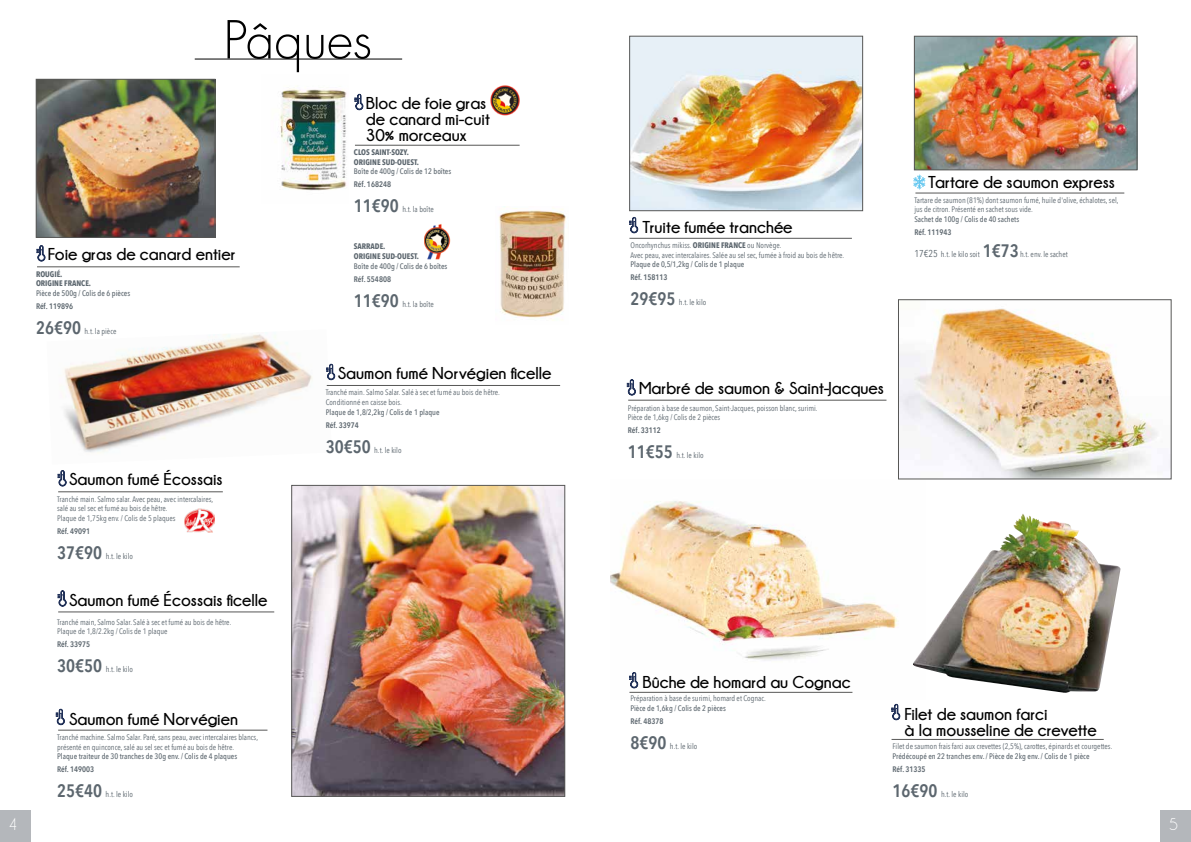
<style>
.page{position:relative;width:1191px;height:842px;background:#fff}
.page>*{position:absolute;margin:0;border:0;box-sizing:border-box;transform-origin:0 0}
.t1{font:300 50.9px "Futura Com";color:#000}
.t2{font:600 18px "Avenir Next Condensed";color:#5c666e}
.t3{font:700 17.1px/16px "Champagne&Limousines";color:#000}
.t4{font:17.1px "Champagne&Limousines";color:#fff}
.t5{font:8px/9.6px "Avenir Next Condensed";color:#5c666e}
.t6{font:500 8px "Avenir Next Condensed";color:#5c666e}
.t7{font:600 8px "Avenir Next Condensed";color:#5c666e}
.t8{font:700 8px/9.6px "Avenir Next Condensed";color:#5c666e}
.s1{font-weight:700}
.s2{font-size:10px}
</style>
<div class="page">
<div style="left:0;top:810px;width:30px;height:32px;background:#b4b7bb"></div>
<div style="left:1160px;top:810px;width:31px;height:32px;background:#b4b7bb"></div>
<img style="left:610px;top:479px;width:315px;height:214px">
<img style="left:916px;top:38px;width:219px;height:130px">
<div style="left:914px;top:36px;width:223px;height:134px;border:1px solid #575756"></div>
<img style="left:913px;top:513px;width:207px;height:180px">
<hr style="left:195px;top:59px;width:207px;height:1px;background:#000">
<hr style="left:37px;top:267px;width:203px;height:1px;background:#575756">
<svg style="left:37px;top:246px;width:8px;height:15px"></svg>
<img style="left:64px;top:332px;width:268px;height:122px">
<hr style="left:327px;top:385px;width:233px;height:1px;background:#575756">
<svg style="left:326px;top:364px;width:9px;height:16px"></svg>
<img style="left:38px;top:81px;width:175px;height:155px">
<div style="left:36px;top:79px;width:179px;height:159px;border:1px solid #575756"></div>
<hr style="left:355px;top:145px;width:164px;height:1px;background:#575756">
<svg style="left:355px;top:94px;width:8px;height:16px"></svg>
<img style="left:280px;top:86px;width:67px;height:105px">
<img style="left:499px;top:208px;width:67px;height:113px">
<img style="left:490px;top:85px;width:29px;height:31px">
<img style="left:424px;top:224px;width:27px;height:36px">
<img style="left:631px;top:38px;width:230px;height:171px">
<div style="left:629px;top:36px;width:234px;height:175px;border:1px solid #575756"></div>
<svg style="left:629px;top:217px;width:9px;height:16px"></svg>
<hr style="left:629px;top:238px;width:223px;height:1px;background:#575756">
<img style="left:293px;top:487px;width:270px;height:307px">
<div style="left:291px;top:485px;width:274px;height:311px;border:1px solid #575756"></div>
<svg style="left:56px;top:709px;width:9px;height:16px"></svg>
<hr style="left:58px;top:730px;width:209px;height:1px;background:#575756">
<hr style="left:58px;top:492px;width:165px;height:1px;background:#575756">
<svg style="left:58px;top:471px;width:8px;height:15px"></svg>
<hr style="left:58px;top:612px;width:216px;height:1px;background:#575756">
<svg style="left:58px;top:591px;width:8px;height:15px"></svg>
<img style="left:184px;top:508px;width:31px;height:24px">
<svg style="left:891px;top:704px;width:9px;height:16px"></svg>
<svg style="left:629px;top:672px;width:9px;height:16px"></svg>
<hr style="left:891px;top:739px;width:212px;height:1px;background:#575756">
<hr style="left:629px;top:692px;width:223px;height:1px;background:#575756">
<hr style="left:915px;top:193px;width:209px;height:1px;background:#575756">
<svg style="left:913px;top:175px;width:12px;height:15px"></svg>
<img style="left:900px;top:308px;width:258px;height:169px">
<hr style="left:628px;top:400px;width:258px;height:1px;background:#575756">
<svg style="left:627px;top:379px;width:8px;height:16px"></svg>
<h1 class="t1" style="left:223px;top:7px;width:150px">Pâques</h1>
<h3 class="t3" style="left:48px;top:246px;width:189px">Foie gras de canard entier</h3>
<p class="t8" style="left:36px;top:269px;width:57px">ROUGIÉ.<br>ORIGINE FRANCE.</p>
<p class="t6" style="left:36px;top:288px;width:96px">Pièce de 500g / Colis de 6 pièces</p>
<p class="t7" style="left:36px;top:299px;width:39px">Réf. 119896</p>
<h2 class="t2" style="left:36px;top:312px;width:46px">26€90</h2>
<p class="t5" style="left:85px;top:326px;width:33px">h.t. la pièce</p>
<h3 class="t3" style="left:69px;top:471px;width:155px">Saumon fumé Écossais</h3>
<p class="t5" style="left:57px;top:494px;width:158px">Tranché main. Salmo salar. Avec peau, avec intercalaires, salé au sel sec et fumé au bois de hêtre.<br>Plaque de 1,75kg env. / Colis de 5 plaques</p>
<p class="t7" style="left:57px;top:524px;width:35px">Réf. 49091</p>
<h2 class="t2" style="left:57px;top:537px;width:46px">37€90</h2>
<p class="t5" style="left:106px;top:551px;width:29px">h.t. le kilo</p>
<h3 class="t3" style="left:69px;top:591px;width:200px">Saumon fumé Écossais ficelle</h3>
<p class="t5" style="left:57px;top:617px;width:176px">Tranché main, Salmo Salar. Salé à sec et fumé au bois de hêtre.<br>Plaque de 1,8/2.2kg / Colis de 1 plaque</p>
<p class="t7" style="left:57px;top:637px;width:35px">Réf. 33975</p>
<h2 class="t2" style="left:57px;top:650px;width:46px">30€50</h2>
<p class="t5" style="left:106px;top:664px;width:29px">h.t. le kilo</p>
<h3 class="t3" style="left:69px;top:710px;width:170px">Saumon fumé Norvégien</h3>
<p class="t5" style="left:57px;top:732px;width:202px">Tranché machine. Salmo Salar. Paré, sans peau, avec intercalaires blancs, présenté en quinconce, salé au sel sec et fumé au bois de hêtre.</p>
<p class="t6" style="left:57px;top:751px;width:182px">Plaque traiteur de 30 tranches de 30g env. / Colis de 4 plaques</p>
<p class="t7" style="left:57px;top:762px;width:39px">Réf. 149003</p>
<h2 class="t2" style="left:57px;top:775px;width:46px">25€40</h2>
<p class="t5" style="left:106px;top:789px;width:29px">h.t. le kilo</p>
<h3 class="t3" style="left:366px;top:95px;width:126px">Bloc de foie gras de canard mi-cuit<br>30% morceaux</h3>
<p class="t8" style="left:354px;top:147px;width:67px">CLOS SAINT-SOZY.<br>ORIGINE SUD-OUEST.</p>
<p class="t6" style="left:354px;top:167px;width:99px">Boîte de 400g / Colis de 12 boîtes</p>
<p class="t7" style="left:354px;top:178px;width:39px">Réf. 168248</p>
<h2 class="t2" style="left:354px;top:190px;width:46px">11€90</h2>
<p class="t5" style="left:402px;top:204px;width:33px">h.t. la boîte</p>
<p class="t8" style="left:354px;top:242px;width:67px">SARRADE.<br>ORIGINE SUD-OUEST.</p>
<p class="t6" style="left:354px;top:261px;width:95px">Boîte de 400g / Colis de 6 boîtes</p>
<p class="t7" style="left:354px;top:272px;width:39px">Réf. 554808</p>
<h2 class="t2" style="left:354px;top:285px;width:46px">11€90</h2>
<p class="t5" style="left:402px;top:299px;width:33px">h.t. la boîte</p>
<h3 class="t3" style="left:338px;top:365px;width:215px">Saumon fumé Norvégien ficelle</h3>
<p class="t5" style="left:326px;top:387px;width:176px">Tranché main. Salmo Salar. Salé à sec et fumé au bois de hêtre.<br>Conditionné en caisse bois.</p>
<p class="t6" style="left:326px;top:407px;width:115px">Plaque de 1,8/2,2kg / Colis de 1 plaque</p>
<p class="t7" style="left:326px;top:418px;width:35px">Réf. 33974</p>
<h2 class="t2" style="left:326px;top:431px;width:46px">30€50</h2>
<p class="t5" style="left:374px;top:444px;width:29px">h.t. le kilo</p>
<h3 class="t3" style="left:642px;top:219px;width:152px">Truite fumée tranchée</h3>
<p class="t5" style="left:630px;top:240px;width:215px">Oncorhynchus mikiss. <span class="s1">ORIGINE FRANCE</span> ou Norvège.<br>Avec peau, avec intercalaires. Salée au sel sec, fumée à froid au bois de hêtre.</p>
<p class="t6" style="left:630px;top:260px;width:115px">Plaque de 0,5/1,2kg / Colis de 1 plaque</p>
<p class="t7" style="left:630px;top:271px;width:39px">Réf. 158113</p>
<h2 class="t2" style="left:630px;top:283px;width:46px">29€95</h2>
<p class="t5" style="left:679px;top:297px;width:29px">h.t. le kilo</p>
<h3 class="t3" style="left:639px;top:380px;width:246px">Marbré de saumon &amp; Saint-Jacques</h3>
<p class="t5" style="left:628px;top:403px;width:191px">Préparation à base de saumon, Saint-Jacques, poisson blanc, surimi.<br>Pièce de 1,6kg / Colis de 2 pièces</p>
<p class="t7" style="left:628px;top:424px;width:35px">Réf. 33112</p>
<h2 class="t2" style="left:628px;top:436px;width:46px">11€55</h2>
<p class="t5" style="left:676px;top:450px;width:29px">h.t. le kilo</p>
<h3 class="t3" style="left:928px;top:174px;width:188px">Tartare de saumon express</h3>
<p class="t5" style="left:914px;top:195px;width:206px">Tartare de saumon (81%) dont saumon fumé, huile d'olive, échalotes, sel, jus de citron. Présenté en sachet sous vide.</p>
<p class="t6" style="left:914px;top:214px;width:106px">Sachet de 100g / Colis de 40 sachets</p>
<p class="t7" style="left:914px;top:225px;width:39px">Réf. 111943</p>
<p class="t5" style="left:914px;top:249px;width:67px"><span class="s2">17€25</span> h.t. le kilo soit</p>
<h2 class="t2" style="left:982px;top:235px;width:37px">1€73</h2>
<p class="t5" style="left:1020px;top:249px;width:49px">h.t. env. le sachet</p>
<h3 class="t3" style="left:642px;top:674px;width:210px">Bûche de homard au Cognac</h3>
<p class="t5" style="left:630px;top:693px;width:137px">Préparation à base de surimi, homard et Cognac.</p>
<p class="t6" style="left:630px;top:703px;width:97px">Pièce de 1,6kg / Colis de 2 pièces</p>
<p class="t7" style="left:630px;top:714px;width:35px">Réf. 48378</p>
<h2 class="t2" style="left:630px;top:727px;width:37px">8€90</h2>
<p class="t5" style="left:670px;top:741px;width:29px">h.t. le kilo</p>
<h3 class="t3" style="left:904px;top:705px;width:194px">Filet de saumon farci<br>à la mousseline de crevette</h3>
<p class="t5" style="left:892px;top:741px;width:221px">Filet de saumon frais farci aux crevettes (2,5%), carottes, épinards et courgettes.</p>
<p class="t6" style="left:892px;top:751px;width:198px">Prédécoupé en 22 tranches env. / Pièce de 2kg env. / Colis de 1 pièce</p>
<p class="t7" style="left:892px;top:762px;width:35px">Réf. 31335</p>
<h2 class="t2" style="left:892px;top:775px;width:46px">16€90</h2>
<p class="t5" style="left:941px;top:789px;width:29px">h.t. le kilo</p>
<h3 class="t4" style="left:9px;top:816px;width:10px">4</h3>
<h3 class="t4" style="left:1169px;top:816px;width:10px">5</h3>
</div>
